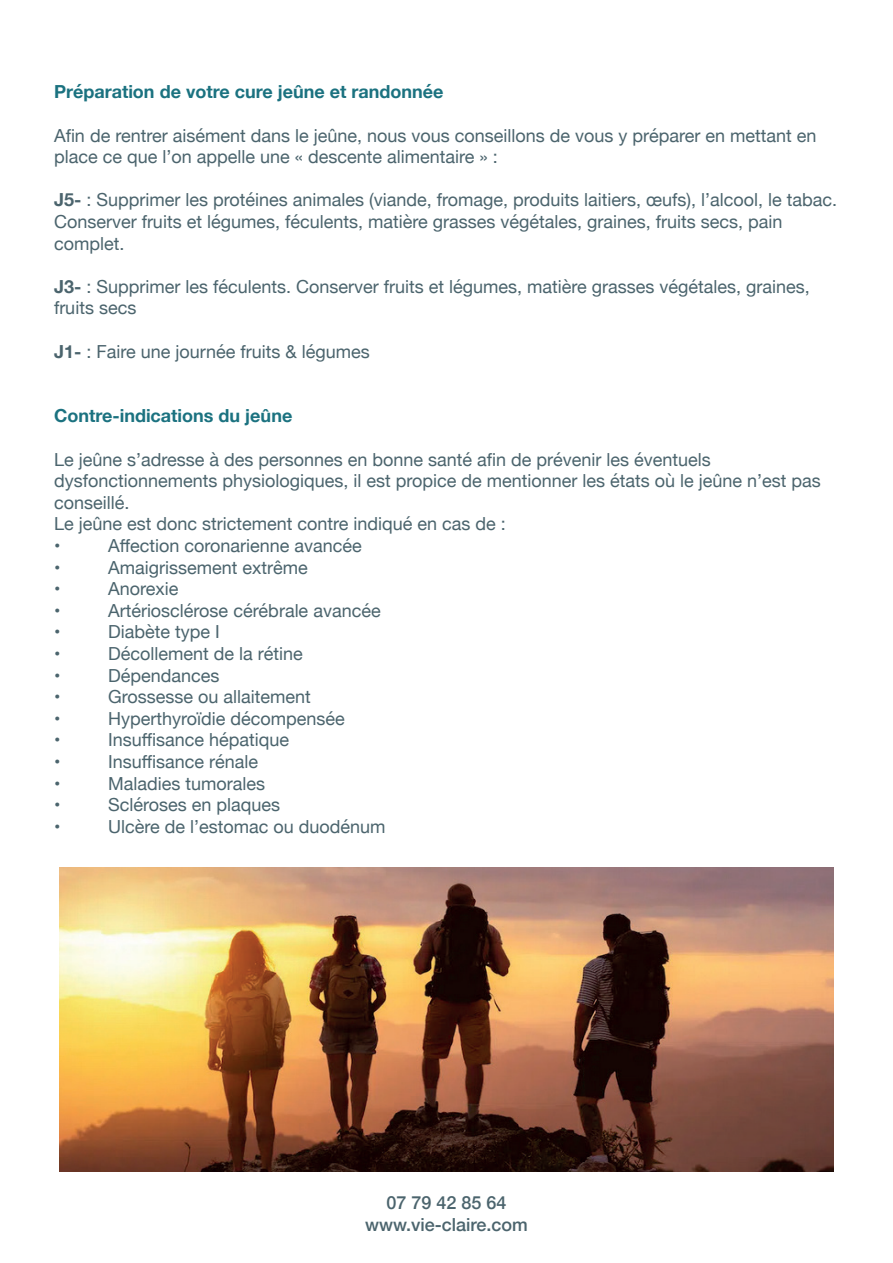
<style>
.page{position:relative;width:893px;height:1263px;background:#fff}
.page>*{position:absolute;margin:0;border:0;box-sizing:border-box;transform-origin:0 0}
.t1{font:18px/21.6px "Helvetica Neue";color:#4b646d}
.t2{font:700 18px "Helvetica Neue";color:#1b7280}
.t3{font:500 18px/21.6px "Helvetica Neue";color:#4b646d;text-align:center}
.s1{font-weight:700}
</style>
<div class="page">
<img style="left:60px;top:867px;width:773px;height:304px">
<p class="t2" style="left:54px;top:78px;width:391px">Préparation de votre cure jeûne et randonnée</p>
<p class="t1" style="left:54px;top:125px;width:764px">Afin de rentrer aisément dans le jeûne, nous vous conseillons de vous y préparer en mettant en place ce que ’l on appelle une « descente alimentaire :«</p>
<p class="t1" style="left:54px;top:190px;width:785px"><span class="s1">J5-</span> : Supprimer les protéines animales (viande, fromage, produits laitiers, œufs ’l,) alcool le, tabac.<br>Conserver fruits et légumes, féculents, matière grasses végétales, graines, fruits secs, pain complet.</p>
<p class="t1" style="left:54px;top:277px;width:757px"><span class="s1">J3-</span> : Supprimer les féculents. Conserver fruits et légumes, matière grasses végétales, graines, fruits secs</p>
<p class="t1" style="left:54px;top:341px;width:317px"><span class="s1">J1-</span> : Faire une journée fruits &amp; légumes</p>
<p class="t2" style="left:54px;top:402px;width:240px">Contre-indications du jeûne</p>
<p class="t1" style="left:54px;top:449px;width:658px">Le jeûne ’s adresse à des personnes en bonne santé afin de prévenir les éventuels</p>
<p class="t1" style="left:54px;top:471px;width:768px">dysfonctionnements physiologiques il, est propice de mentionner les états où le jeûne ’n est pas</p>
<p class="t1" style="left:54px;top:493px;width:77px">conseillé.</p>
<p class="t1" style="left:54px;top:514px;width:453px">Le jeûne est donc strictement contre indiqué en cas de :</p>
<p class="t1" style="left:108px;top:536px;width:255px">Affection coronarienne avancée</p>
<p class="t1" style="left:54px;top:536px;width:8px">•</p>
<p class="t1" style="left:54px;top:557px;width:8px">•</p>
<p class="t1" style="left:108px;top:557px;width:201px">Amaigrissement extrême</p>
<p class="t1" style="left:54px;top:579px;width:8px">•</p>
<p class="t1" style="left:108px;top:579px;width:72px">Anorexie</p>
<p class="t1" style="left:54px;top:601px;width:8px">•</p>
<p class="t1" style="left:108px;top:601px;width:274px">Artériosclérose cérébrale avancée</p>
<p class="t1" style="left:54px;top:622px;width:8px">•</p>
<p class="t1" style="left:108px;top:622px;width:113px">Diabète type I</p>
<p class="t1" style="left:54px;top:644px;width:8px">•</p>
<p class="t1" style="left:108px;top:644px;width:196px">Décollement de la rétine</p>
<p class="t1" style="left:54px;top:665px;width:8px">•</p>
<p class="t1" style="left:108px;top:665px;width:113px">Dépendances</p>
<p class="t1" style="left:54px;top:687px;width:8px">•</p>
<p class="t1" style="left:108px;top:687px;width:204px">Grossesse ou allaitement</p>
<p class="t1" style="left:54px;top:709px;width:8px">•</p>
<p class="t1" style="left:108px;top:709px;width:238px">Hyperthyroïdie décompensée</p>
<p class="t1" style="left:54px;top:730px;width:8px">•</p>
<p class="t1" style="left:108px;top:730px;width:183px">Insuffisance hépatique</p>
<p class="t1" style="left:54px;top:752px;width:8px">•</p>
<p class="t1" style="left:108px;top:752px;width:152px">Insuffisance rénale</p>
<p class="t1" style="left:54px;top:773px;width:8px">•</p>
<p class="t1" style="left:108px;top:773px;width:159px">Maladies tumorales</p>
<p class="t1" style="left:54px;top:795px;width:8px">•</p>
<p class="t1" style="left:108px;top:795px;width:174px">Scléroses en plaques</p>
<p class="t1" style="left:54px;top:817px;width:8px">•</p>
<p class="t1" style="left:108px;top:817px;width:279px">Ulcère de ’l estomac ou duodénum</p>
<p class="t3" style="left:365px;top:1191px;width:164px">07 79 42 85 64 www.vie-claire.com</p>
</div>
